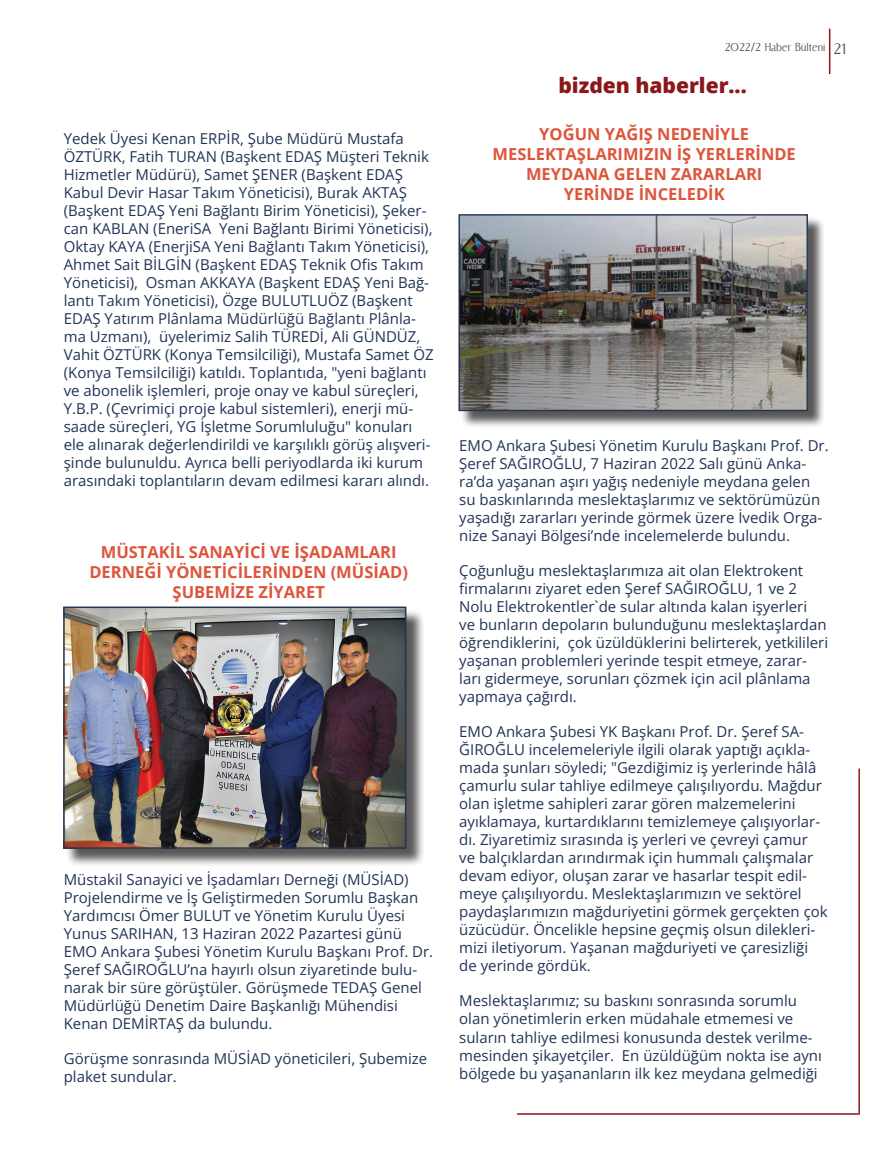
<style>
.page{position:relative;width:893px;height:1149px;background:#fff}
.page>*{position:absolute;margin:0;border:0;box-sizing:border-box;transform-origin:0 0}
.t1{font:800 21px "Open Sans";color:#8b171a}
.t2{font:700 16.5px/19.8px "Open Sans";color:#dd553b;text-align:center}
.t3{font:15px/18px "Open Sans";color:#213456}
.t4{font:13.5px "CAT Linz";color:#594c3b}
.s1{font-size:18px}
</style>
<div class="page">
<hr style="left:517px;top:1112px;width:343px;height:2px;background:#8b171a">
<hr style="left:858px;top:768px;width:2px;height:344px;background:#8b171a">
<hr style="left:829px;top:29px;width:1px;height:45px;background:#8b171a">
<div style="left:65px;top:608px;width:360px;height:259px;background:#231f20;opacity:.75"></div>
<img style="left:66px;top:609px;width:337px;height:236px">
<div style="left:63px;top:606px;width:343px;height:242px;border:2px solid #213456"></div>
<div style="left:461px;top:216px;width:364px;height:212px;background:#231f20;opacity:.75"></div>
<img style="left:460px;top:216px;width:346px;height:193px">
<div style="left:458px;top:214px;width:350px;height:197px;border:1px solid #213456"></div>
<p class="t3" style="left:64px;top:129px;width:371px">Yedek Üyesi Kenan ERPİR, Şube Müdürü Mustafa ÖZTÜRK, Fatih TURAN (Başkent EDAŞ Müşteri Teknik Hizmetler Müdürü), Samet ŞENER (Başkent EDAŞ Kabul Devir Hasar Takım Yöneticisi), Burak AKTAŞ (Başkent EDAŞ Yeni Bağlantı Birim Yöneticisi), Şeker&shy;can KABLAN (EneriSA Yeni Bağlantı Birimi Yöneticisi), Oktay KAYA (EnerjiSA Yeni Bağlantı Takım Yöneticisi), Ahmet Sait BİLGİN (Başkent EDAŞ Teknik Ofis Takım Yöneticisi), Osman AKKAYA (Başkent EDAŞ Yeni Bağ&shy;lantı Takım Yöneticisi), Özge BULUTLUÖZ (Başkent EDAŞ Yatırım Plânlama Müdürlüğü Bağlantı Plânla&shy;ma Uzmanı), üyelerimiz Salih TÜREDİ, Ali GÜNDÜZ, Vahit ÖZTÜRK (Konya Temsilciliği), Mustafa Samet ÖZ (Konya Temsilciliği) katıldı. Toplantıda, "yeni bağlantı ve abonelik işlemleri, proje onay ve kabul süreçleri, Y.B.P. (Çevrimiçi proje kabul sistemleri), enerji mü&shy;saade süreçleri, YG İşletme Sorumluluğu" konuları ele alınarak değerlendirildi ve karşılıklı görüş alışveri&shy;şinde bulunuldu. Ayrıca belli periyodlarda iki kurum arasındaki toplantıların devam edilmesi kararı alındı.</p>
<p class="t2" style="left:89px;top:541px;width:320px">MÜSTAKİL SANAYİCİ VE İŞADAMLARI<br>DERNEĞİ YÖNETİCİLERİNDEN (MÜSİAD)<br>ŞUBEMİZE ZİYARET</p>
<p class="t3" style="left:64px;top:869px;width:371px">Müstakil Sanayici ve İşadamları Derneği (MÜSİAD)<br>Projelendirme ve İş Geliştirmeden Sorumlu Başkan Yardımcısı Ömer BULUT ve Yönetim Kurulu Üyesi Yunus SARIHAN, 13 Haziran 2022 Pazartesi günü EMO Ankara Şubesi Yönetim Kurulu Başkanı Prof. Dr.<br>Şeref SAĞIROĞLU’na hayırlı olsun ziyaretinde bulu&shy;narak bir süre görüştüler. Görüşmede TEDAŞ Genel Müdürlüğü Denetim Daire Başkanlığı Mühendisi Kenan DEMİRTAŞ da bulundu.</p>
<p class="t3" style="left:64px;top:1048px;width:365px">Görüşme sonrasında MÜSİAD yöneticileri, Şubemize plaket sundular.</p>
<p class="t4" style="left:725px;top:40px;width:123px">2022/2 Haber Bülteni <span class="s1">21</span></p>
<h1 class="t1" style="left:558px;top:69px;width:190px">bizden haberler...</h1>
<p class="t2" style="left:493px;top:124px;width:305px">YOĞUN YAĞIŞ NEDENİYLE<br>MESLEKTAŞLARIMIZIN İŞ YERLERİNDE<br>MEYDANA GELEN ZARARLARI<br>YERİNDE İNCELEDİK</p>
<p class="t3" style="left:459px;top:436px;width:371px">EMO Ankara Şubesi Yönetim Kurulu Başkanı Prof. Dr.<br>Şeref SAĞIROĞLU, 7 Haziran 2022 Salı günü Anka&shy;ra’da yaşanan aşırı yağış nedeniyle meydana gelen su baskınlarında meslektaşlarımız ve sektörümüzün yaşadığı zararları yerinde görmek üzere İvedik Orga&shy;nize Sanayi Bölgesi’nde incelemelerde bulundu.</p>
<p class="t3" style="left:459px;top:561px;width:370px">Çoğunluğu meslektaşlarımıza ait olan Elektrokent firmalarını ziyaret eden Şeref SAĞIROĞLU, 1 ve 2<br>Nolu Elektrokentler`de sular altında kalan işyerleri<br>ve bunların depoların bulunduğunu meslektaşlardan öğrendiklerini, çok üzüldüklerini belirterek, yetkilileri yaşanan problemleri yerinde tespit etmeye, zarar&shy;ları gidermeye, sorunları çözmek için acil plânlama yapmaya çağırdı.</p>
<p class="t3" style="left:459px;top:722px;width:370px">EMO Ankara Şubesi YK Başkanı Prof. Dr. Şeref SA-ĞIROĞLU incelemeleriyle ilgili olarak yaptığı açıkla&shy;mada şunları söyledi; "Gezdiğimiz iş yerlerinde hâlâ çamurlu sular tahliye edilmeye çalışılıyordu. Mağdur olan işletme sahipleri zarar gören malzemelerini ayıklamaya, kurtardıklarını temizlemeye çalışıyorlar&shy;dı. Ziyaretimiz sırasında iş yerleri ve çevreyi çamur<br>ve balçıklardan arındırmak için hummalı çalışmalar devam ediyor, oluşan zarar ve hasarlar tespit edil&shy;meye çalışılıyordu. Meslektaşlarımızın ve sektörel paydaşlarımızın mağduriyetini görmek gerçekten çok üzücüdür. Öncelikle hepsine geçmiş olsun dilekleri&shy;mizi iletiyorum. Yaşanan mağduriyeti ve çaresizliği de yerinde gördük.</p>
<p class="t3" style="left:459px;top:991px;width:364px">Meslektaşlarımız; su baskını sonrasında sorumlu olan yönetimlerin erken müdahale etmemesi ve suların tahliye edilmesi konusunda destek verilme&shy;mesinden şikayetçiler. En üzüldüğüm nokta ise aynı bölgede bu yaşananların ilk kez meydana gelmediği</p>
</div>
